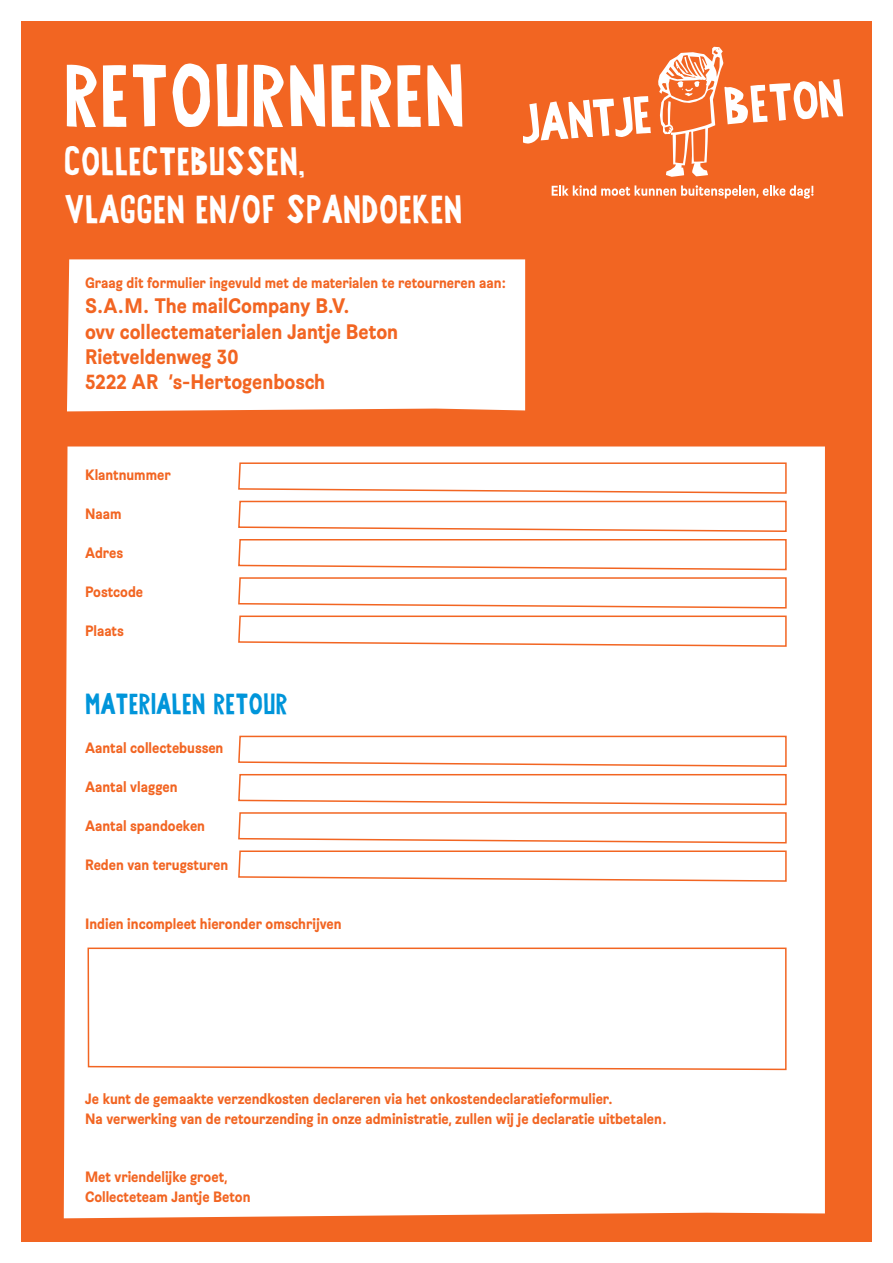
<style>
.page{position:relative;width:893px;height:1263px;background:#fff}
.page>*{position:absolute;margin:0;border:0;box-sizing:border-box;transform-origin:0 0}
.t1{font:90px "Jantje Beton Sans TT Regular";color:#fff}
.t2{font:40.5px/48.6px "Jantje Beton Sans TT Regular";color:#fff}
.t3{font:30px "Jantje Beton Sans TT Regular";color:#0095da}
.t4{font:700 21px/25.2px "Brezel Grotesk";color:#f26522}
.t5{font:700 15px/19.5px "Brezel Grotesk";color:#f26522}
</style>
<div class="page">
<div style="left:21px;top:21px;width:851px;height:1221px;background:#f26522"></div>
<div style="left:67px;top:259px;width:458px;height:152px;background:#fff"></div>
<svg style="left:523px;top:96px;width:128px;height:48px"></svg>
<svg style="left:658px;top:47px;width:185px;height:130px"></svg>
<svg style="left:552px;top:185px;width:261px;height:14px"></svg>
<div style="left:64px;top:446px;width:761px;height:772px;background:#fff"></div>
<svg style="left:237px;top:462px;width:550px;height:32px;background:#fdefe9"></svg>
<svg style="left:237px;top:500px;width:550px;height:109px;background:#fdf1eb"></svg>
<svg style="left:237px;top:615px;width:550px;height:32px;background:#fdefe9"></svg>
<svg style="left:237px;top:735px;width:550px;height:109px;background:#fdf1eb"></svg>
<svg style="left:237px;top:850px;width:550px;height:32px;background:#fdefe9"></svg>
<div style="left:87px;top:947px;width:700px;height:124px;background:#fff"></div>
<h1 class="t1" style="left:64px;top:47px;width:403px">RETOURNEREN</h1>
<h2 class="t2" style="left:64px;top:136px;width:400px">COLLECTEBUSSEN,<br>VLAGGEN EN/OF SPANDOEKEN</h2>
<p class="t5" style="left:85px;top:273px;width:423px">Graag dit formulier ingevuld met de materialen te retourneren aan:</p>
<h3 class="t4" style="left:85px;top:293px;width:315px">S.A.M. The mailCompany B.V.<br>ovv collectematerialen Jantje Beton<br>Rietveldenweg 30<br>5222 AR ‘s-Hertogenbosch</h3>
<p class="t5" style="left:85px;top:465px;width:87px">Klantnummer</p>
<p class="t5" style="left:85px;top:504px;width:38px">Naam</p>
<p class="t5" style="left:85px;top:543px;width:40px">Adres</p>
<p class="t5" style="left:85px;top:582px;width:60px">Postcode</p>
<p class="t5" style="left:85px;top:621px;width:40px">Plaats</p>
<h3 class="t3" style="left:85px;top:688px;width:204px">MATERIALEN RETOUR</h3>
<p class="t5" style="left:85px;top:738px;width:140px">Aantal collectebussen</p>
<p class="t5" style="left:85px;top:777px;width:94px">Aantal vlaggen</p>
<p class="t5" style="left:85px;top:816px;width:122px">Aantal spandoeken</p>
<p class="t5" style="left:85px;top:855px;width:145px">Reden van terugsturen</p>
<p class="t5" style="left:85px;top:913px;width:258px">Indien incompleet hieronder omschrijven</p>
<p class="t5" style="left:85px;top:1089px;width:583px">Je kunt de gemaakte verzendkosten declareren via het onkostendeclaratieformulier.<br>Na verwerking van de retourzending in onze administratie, zullen wij je declaratie uitbetalen.</p>
<p class="t5" style="left:85px;top:1167px;width:167px">Met vriendelijke groet,<br>Collecteteam Jantje Beton</p>
</div>
